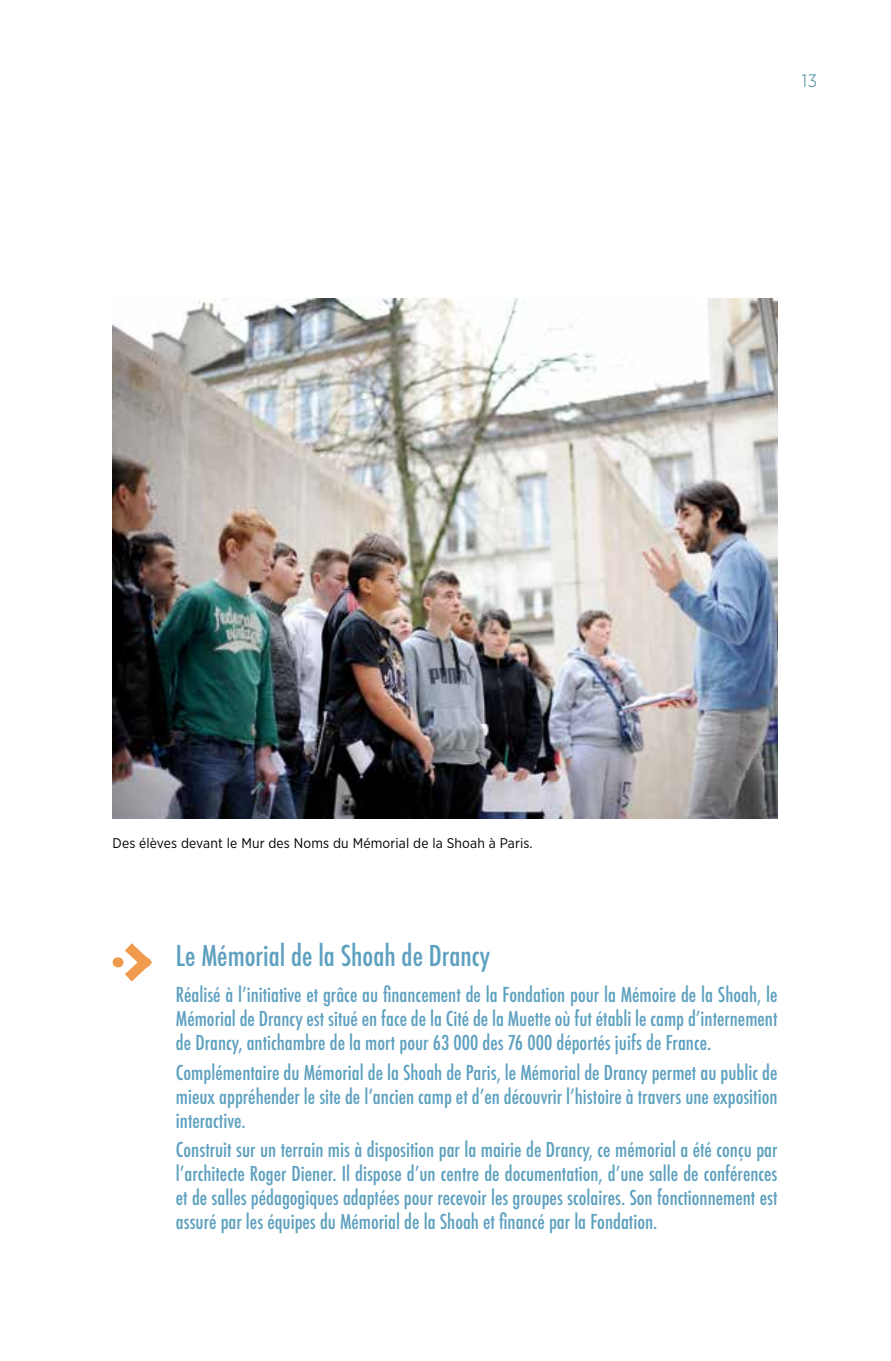
<style>
.page{position:relative;width:891px;height:1361px;background:#fff}
.page>*{position:absolute;margin:0;border:0;box-sizing:border-box;transform-origin:0 0}
.t1{font:500 condensed 28px "Futura";color:#5da0c0}
.t2{font:500 condensed 20px/24px "Futura";color:#5da0c0;text-align:justify}
.t3{font:300 18px "Gotham Narrow";color:#428398}
.t4{font:14px "Gotham Narrow";letter-spacing:.01em;color:#000}
</style>
<div class="page">
<img style="left:112px;top:299px;width:665px;height:519px">
<svg style="left:114px;top:943px;width:39px;height:39px"></svg>
<p class="t3" style="left:801px;top:69px;width:17px">13</p>
<p class="t4" style="left:112px;top:834px;width:421px">Des élèves devant le Mur des Noms du Mémorial de la Shoah à Paris.</p>
<h1 class="t1" style="left:176px;top:938px;width:316px">Le Mémorial de la Shoah de Drancy</h1>
<p class="t2" style="left:176px;top:982px;width:602px">Réalisé à l’initiative et grâce au financement de la Fondation pour la Mémoire de la Shoah, le Mémorial de Drancy est situé en face de la Cité de la Muette où fut établi le camp d’internement de Drancy, antichambre de la mort pour 63 000 des 76 000 déportés juifs de France.</p>
<p class="t2" style="left:176px;top:1060px;width:602px">Complémentaire du Mémorial de la Shoah de Paris, le Mémorial de Drancy permet au public de mieux appréhender le site de l’ancien camp et d’en découvrir l’histoire à travers une exposition interactive.</p>
<p class="t2" style="left:176px;top:1138px;width:602px">Construit sur un terrain mis à disposition par la mairie de Drancy, ce mémorial a été conçu par l’architecte Roger Diener. Il dispose d’un centre de documentation, d’une salle de conférences et de salles pédagogiques adaptées pour recevoir les groupes scolaires. Son fonctionnement est assuré par les équipes du Mémorial de la Shoah et financé par la Fondation.</p>
</div>
